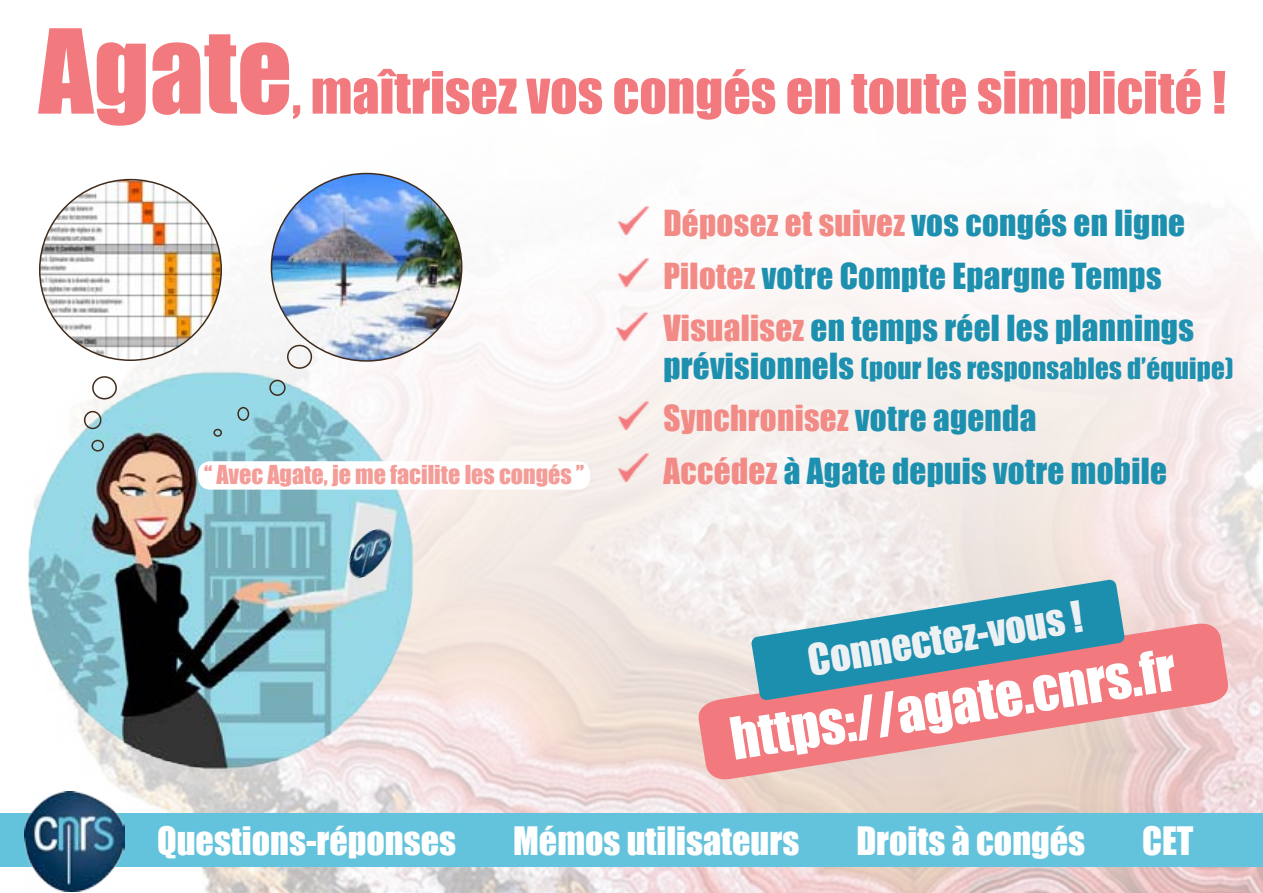
<style>
.page{position:relative;width:1263px;height:893px;background:#fff}
.page>*{position:absolute;margin:0;border:0;box-sizing:border-box;transform-origin:0 0}
.t1{font:54px "Impact";color:#f2797d}
.t2{font:54px "Impact";color:#fff}
.t3{font:39.75px "Impact";color:#eef1f4}
.t4{font:36px "Impact";color:#fff}
.t5{font:33px/52.5px "Impact";letter-spacing:.01em;color:#1e90af}
.t6{font:27px "Impact";letter-spacing:.01em;color:#1e90af}
.t7{font:24px "Impact";color:#f49c97}
.s1{font-size:108px}
.s2{color:#f28a85}
.s3{font-size:33px}
</style>
<div class="page">
<img style="left:39px;top:172px;width:1224px;height:721px">
<img style="left:28px;top:365px;width:392px;height:406px">
<img style="left:271px;top:174px;width:191px;height:187px">
<div style="left:287px;top:345px;width:25px;height:24px;border:2px solid #402c1c;border-radius:50%"></div>
<div style="left:269px;top:380px;width:17px;height:16px;border:2px solid #402c1c;border-radius:50%"></div>
<div style="left:213px;top:429px;width:9px;height:8px;border:2px solid #402c1c;border-radius:50%"></div>
<div style="left:237px;top:407px;width:12px;height:14px;border:2px solid #402c1c;border-radius:50%"></div>
<img style="left:40px;top:180px;width:181px;height:180px;border-radius:91px">
<div style="left:92px;top:376px;width:25px;height:23px;border:2px solid #402c1c;border-radius:50%"></div>
<div style="left:84px;top:411px;width:17px;height:18px;border:2px solid #402c1c;border-radius:50%"></div>
<div style="left:91px;top:440px;width:13px;height:12px;border:2px solid #402c1c;border-radius:50%"></div>
<img style="left:343px;top:524px;width:53px;height:58px">
<svg style="left:696px;top:621px;width:534px;height:161px;background:#eda6a5"></svg>
<svg style="left:751px;top:579px;width:374px;height:121px;background:#82a1b1"></svg>
<div style="left:0;top:813px;width:1263px;height:54px;background:#63c3dc"></div>
<img style="left:24px;top:791px;width:100px;height:100px">
<img style="left:617px;top:205px;width:31px;height:31px">
<img style="left:617px;top:258px;width:31px;height:31px">
<img style="left:616px;top:311px;width:31px;height:31px">
<img style="left:617px;top:452px;width:31px;height:31px">
<img style="left:617px;top:400px;width:31px;height:31px">
<div style="left:198px;top:461px;width:392px;height:29px;background:#fff;border-radius:12px"></div>
<h1 class="t1" style="left:39px;top:51px;width:1189px"><span class="s1">Agate</span>, maîtrisez vos congés en toute simplicité !</h1>
<p class="t7" style="left:204px;top:456px;width:381px">‘‘ Avec Agate, je me facilite les congés ’’</p>
<p class="t5" style="left:663px;top:196px;width:532px"><span class="s2">Déposez et suivez</span> vos congés en ligne<br><span class="s2">Pilotez</span> votre Compte Epargne Temps<br><span class="s2">Visualisez</span> en temps réel les plannings</p>
<p class="t6" style="left:663px;top:347px;width:572px"><span class="s3">prévisionnels</span> (pour les responsables d’équipe)</p>
<p class="t5" style="left:663px;top:391px;width:505px"><span class="s2">Synchronisez</span> votre agenda<br><span class="s2">Accédez</span> à Agate depuis votre mobile</p>
<p class="t3" style="left:803px;top:629px;width:279px;rotate:-9deg">Connectez-vous !</p>
<h1 class="t2" style="left:724px;top:698px;width:451px;rotate:-9deg">https://agate.cnrs.fr</h1>
<p class="t4" style="left:157px;top:813px;width:300px">Questions-réponses</p>
<p class="t4" style="left:513px;top:813px;width:288px">Mémos utilisateurs</p>
<p class="t4" style="left:856px;top:813px;width:230px">Droits à congés</p>
<p class="t4" style="left:1142px;top:813px;width:53px">CET</p>
</div>
